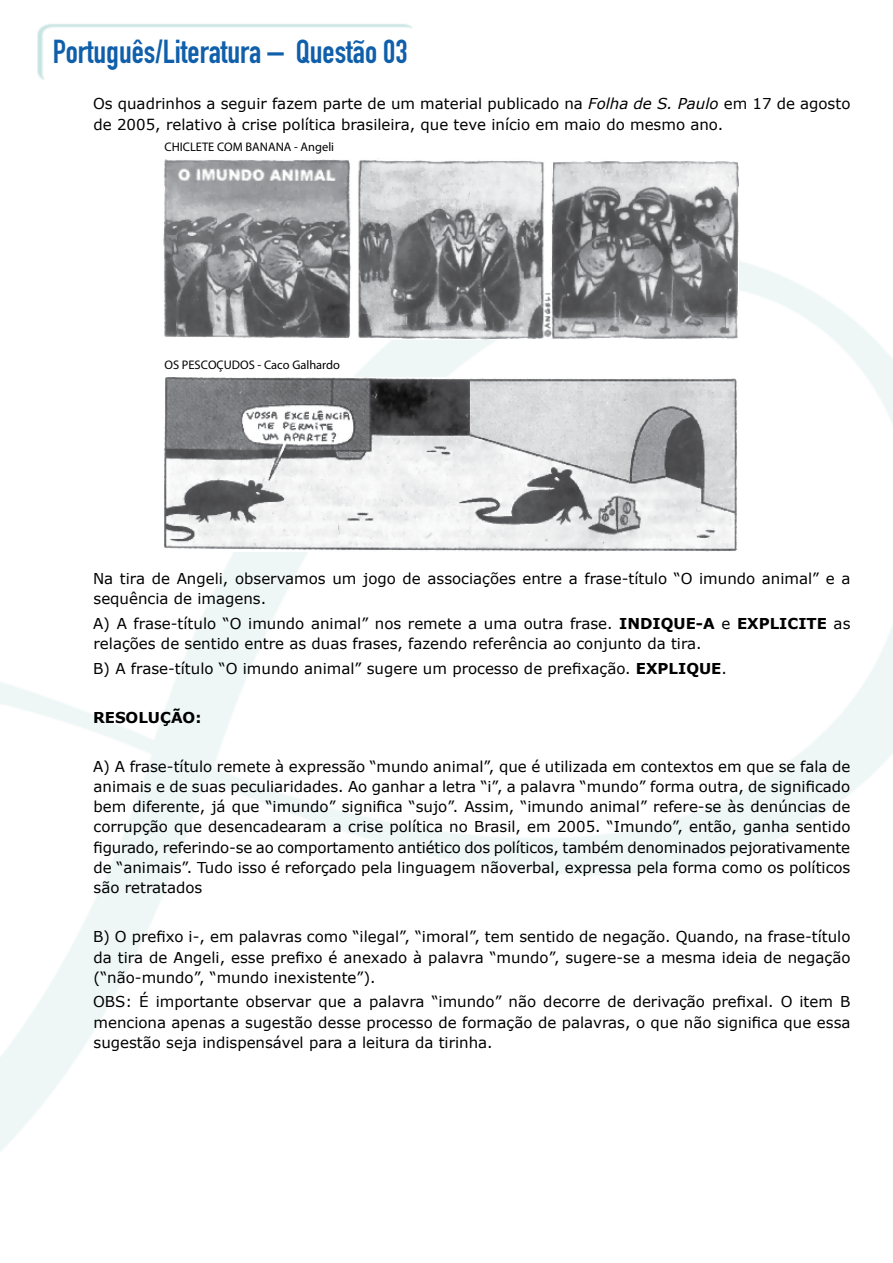
<style>
.page{position:relative;width:893px;height:1263px;background:#fff}
.page>*{position:absolute;margin:0;border:0;box-sizing:border-box;transform-origin:0 0}
.t1{font:32.7px "DIN Engschrift Std";color:#105faa}
.t2{font:15px/20.2px "Verdana";color:#000}
.t3{font:700 15px "Verdana";color:#000}
.t4{font:300 12.45px "Frutiger";color:#000}
.s1{font-style:italic}
.s2{font-weight:700}
.s3{font-weight:400}
</style>
<div class="page">
<img style="left:162px;top:158px;width:577px;height:181px">
<img style="left:164px;top:378px;width:573px;height:173px">
<h1 class="t1" style="left:53px;top:33px;width:356px">Português/Literatura – Questão 03</h1>
<p class="t2" style="left:93px;top:93px;width:759px">Os quadrinhos a seguir fazem parte de um material publicado na <span class="s1">Folha de S. Paulo</span> em 17 de agosto de 2005, relativo à crise política brasileira, que teve início em maio do mesmo ano.</p>
<p class="t4" style="left:165px;top:139px;width:171px">CHICLETE COM BANANA - Angeli</p>
<p class="t4" style="left:165px;top:357px;width:177px">OS PESCOÇUDOS - Caco Galhardo</p>
<p class="t2" style="left:93px;top:568px;width:759px">Na tira de Angeli, observamos um jogo de associações entre a frase-título “O imundo animal” e a sequência de imagens.</p>
<p class="t2" style="left:93px;top:613px;width:696px">A) A frase-título “O imundo animal” nos remete a uma outra frase. <span class="s2">Indique-a</span> e <span class="s2">explici</span></p>
<p class="t3" style="left:806px;top:614px;width:45px">te <span class="s3">as</span></p>
<p class="t2" style="left:93px;top:631px;width:635px;line-height:24.6px">relações de sentido entre as duas frases, fazendo referência ao conjunto da tira.<br>B) A frase-título “O imundo animal” sugere um processo de prefixação. <span class="s2">Explique</span>.</p>
<p class="t3" style="left:93px;top:708px;width:13px">RESOLUÇÃO</p>
<p class="t3" style="left:195px;top:708px;width:8px">:</p>
<p class="t2" style="left:93px;top:756px;width:759px;text-align:justify">A) A frase-título remete à expressão “mundo animal”, que é utilizada em contextos em que se fala de animais e de suas peculiaridades. Ao ganhar a letra “i”, a palavra “mundo” forma outra, de significado bem diferente, já que “imundo” significa “sujo”. Assim, “imundo animal” refere-se às denúncias de corrupção que desencadearam a crise política no Brasil, em 2005. “Imundo”, então, ganha sentido figurado, referindo-se ao comportamento antiético dos políticos, também denominados pejorativamente de “animais”. Tudo isso é reforçado pela linguagem nãoverbal, expressa pela forma como os políticos são retratados</p>
<p class="t2" style="left:93px;top:926px;width:759px;text-align:justify">B) O prefixo i-, em palavras como “ilegal”, “imoral”, tem sentido de negação. Quando, na frase-título da tira de Angeli, esse prefixo é anexado à palavra “mundo”, sugere-se a mesma ideia de negação (“não-mundo”, “mundo inexistente”).</p>
<p class="t2" style="left:93px;top:991px;width:759px;text-align:justify">Obs : É importante observar que a palavra “imundo” não decorre de derivação prefixal. O item B menciona apenas a sugestão desse processo de formação de palavras, o que não significa que essa sugestão seja indispensável para a leitura da tirinha.</p>
</div>
